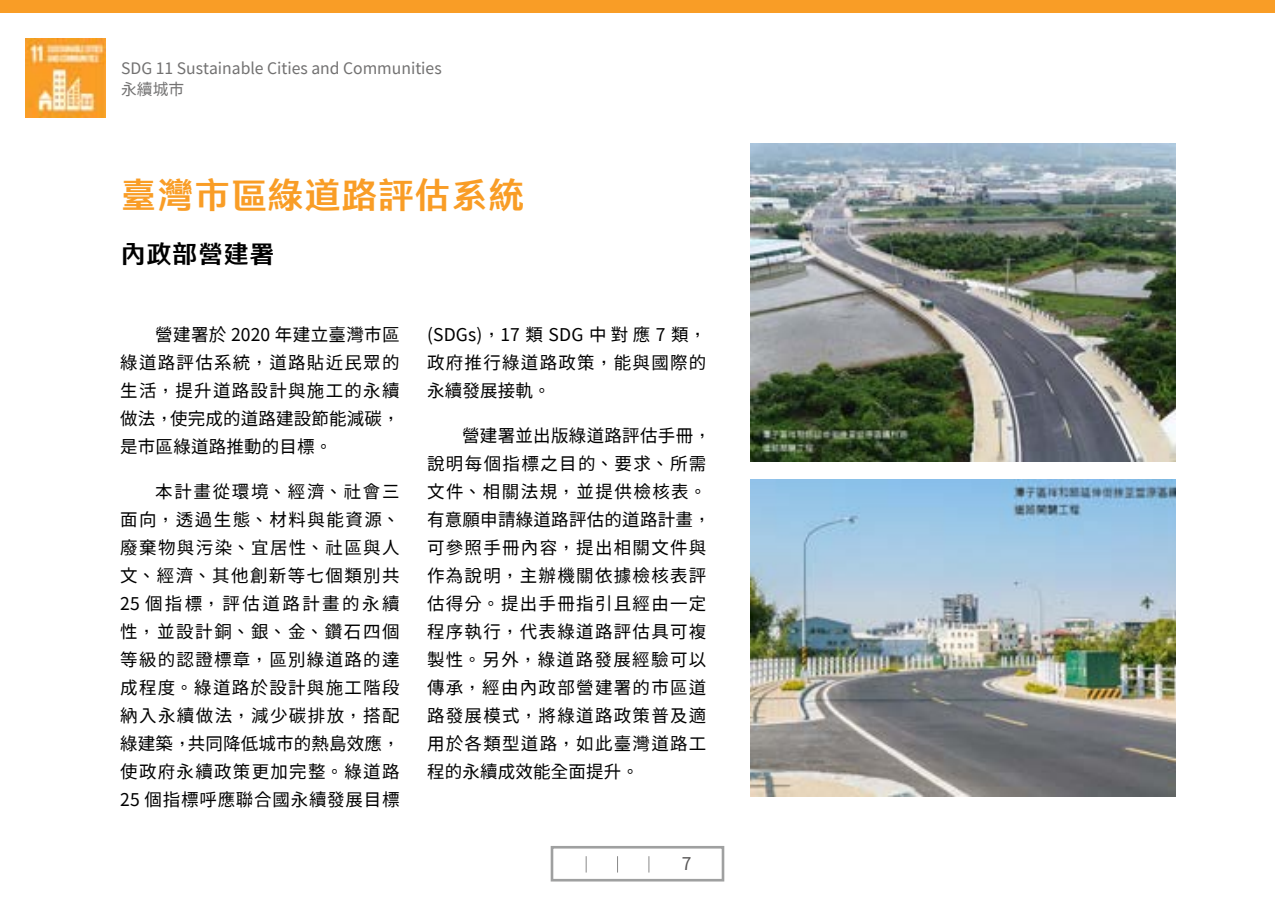
<style>
.page{position:relative;width:1275px;height:903px;background:#fff}
.page>*{position:absolute;margin:0;border:0;box-sizing:border-box;transform-origin:0 0}
.t1{font:800 35px "AR Fang Xin Shu H7 B5 Std";letter-spacing:.05em;color:#f99d26}
.t2{font:800 24.5px "AR Fang Xin Shu H7 B5 Std";letter-spacing:.05em;color:#000}
.t3{font:17.5px/28px "Taipei Sans TC Beta";letter-spacing:.075em;color:#000;text-align:justify}
.t4{font:17.5px "Taipei Sans TC Beta";color:#595757}
.t5{font:15.75px/21px "Taipei Sans TC Beta";color:#727171}
</style>
<div class="page">
<div style="left:0;top:0;width:1275px;height:12px;background:#f99d26"></div>
<img style="left:26px;top:38px;width:79px;height:80px">
<div style="left:551px;top:846px;width:173px;height:35px;border:3px solid #9fa0a0"></div>
<svg style="left:649px;top:856px;width:1px;height:16px"></svg>
<svg style="left:617px;top:856px;width:1px;height:16px"></svg>
<svg style="left:586px;top:856px;width:1px;height:16px"></svg>
<img style="left:751px;top:144px;width:425px;height:317px">
<img style="left:751px;top:479px;width:425px;height:318px">
<p class="t5" style="left:121px;top:58px;width:322px">SDG 11 Sustainable Cities and Communities永續城市</p>
<h1 class="t1" style="left:121px;top:177px;width:404px">臺灣市區綠道路評估系統</h1>
<h2 class="t2" style="left:121px;top:241px;width:155px">內政部營建署</h2>
<p class="t3" style="left:120px;top:321px;width:281px;text-indent:35px">營建署於 2020 年建立臺灣市區綠道路評估系統，道路貼近民眾的生活，提升道路設計與施工的永續做法，使完成的道路建設節能減碳，是市區綠道路推動的目標。</p>
<p class="t3" style="left:120px;top:478px;width:281px;text-indent:35px">本計畫從環境、經濟、社會三面向，透過生態、材料與能資源、廢棄物與污染、宜居性、社區與人文、經濟、其他創新等七個類別共25 個指標，評估道路計畫的永續性，並設計銅、銀、金、鑽石四個等級的認證標章，區別綠道路的達成程度。綠道路於設計與施工階段納入永續做法，減少碳排放，搭配綠建築，共同降低城市的熱島效應，使政府永續政策更加完整。綠道路25 個指標呼應聯合國永續發展目標</p>
<p class="t3" style="left:427px;top:321px;width:281px">(SDGs)，17 類 SDG 中對應 7 類，政府推行綠道路政策，能與國際的永續發展接軌。</p>
<p class="t3" style="left:427px;top:422px;width:285px;text-align:left;text-indent:35px">營建署並出版綠道路評估手冊，說明每個指標之目的、要求、所需文件、相關法規，並提供檢核表。有意願申請綠道路評估的道路計畫，可參照手冊內容，提出相關文件與作為說明，主辦機關依據檢核表評估得分。提出手冊指引且經由一定程序執行，代表綠道路評估具可複製性。另外，綠道路發展經驗可以傳承，經由內政部營建署的市區道路發展模式，將綠道路政策普及適用於各類型道路，如此臺灣道路工程的永續成效能全面提升。</p>
<p class="t4" style="left:682px;top:854px;width:11px">7</p>
</div>
